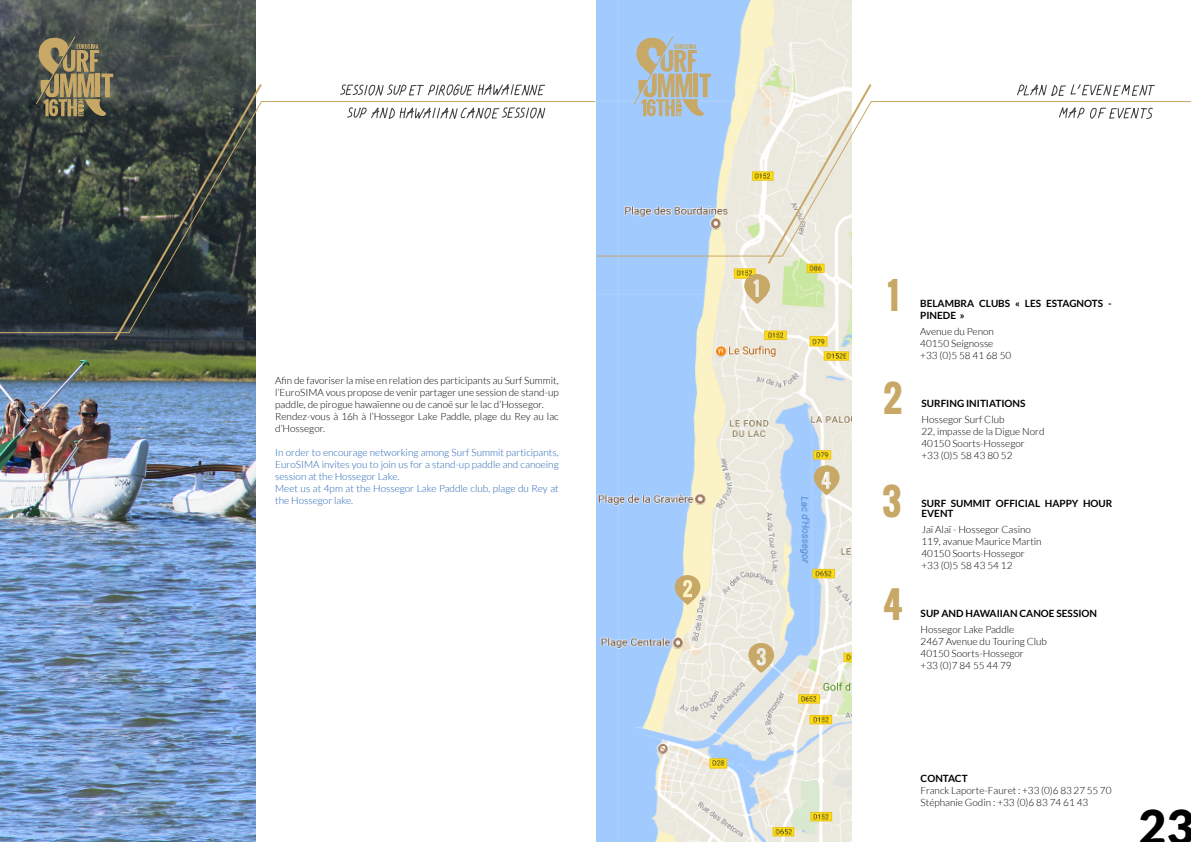
<style>
.page{position:relative;width:1191px;height:842px;background:#fff}
.page>*{position:absolute;margin:0;border:0;box-sizing:border-box;transform-origin:0 0}
.t1{font:900 48px "Lato";color:#000}
.t2{font:700 36px "Oswald";color:#c8a867}
.t3{font:300 10px/12px "Lato";color:#000}
.t4{font:300 10px/12px "Lato";color:#2362b3}
.t5{font:700 10px/10px "Lato";color:#000}
</style>
<div class="page">
<img style="left:596px;top:0;width:255px;height:842px">
<img style="left:0;top:0;width:255px;height:689px">
<img style="left:0;top:689px;width:256px;height:153px">
<svg style="left:0;top:101px;width:595px;height:233px"></svg>
<svg style="left:595px;top:101px;width:596px;height:156px"></svg>
<svg style="left:766px;top:82px;width:107px;height:184px"></svg>
<svg style="left:743px;top:274px;width:28px;height:30px"></svg>
<svg style="left:813px;top:465px;width:27px;height:30px"></svg>
<svg style="left:747px;top:643px;width:28px;height:30px"></svg>
<svg style="left:674px;top:575px;width:27px;height:30px"></svg>
<svg style="left:339px;top:84px;width:207px;height:38px"></svg>
<svg style="left:1016px;top:84px;width:139px;height:37px"></svg>
<svg style="left:633px;top:36px;width:78px;height:80px"></svg>
<svg style="left:36px;top:36px;width:228px;height:307px"></svg>
<p class="t3" style="left:275px;top:375px;width:285px">Afin de favoriser la mise en relation des participants au Surf Summit, l’EuroSIMA vous propose de venir partager une session de stand-up paddle, de pirogue hawaïenne ou de canoë sur le lac d’Hossegor.<br>Rendez-vous à 16h à l’Hossegor Lake Paddle, plage du Rey au lac d’Hossegor.</p>
<p class="t4" style="left:275px;top:447px;width:285px">In order to encourage networking among Surf Summit participants, EuroSIMA invites you to join us for a stand-up paddle and canoeing session at the Hossegor Lake.<br>Meet us at 4pm at the Hossegor Lake Paddle club, plage du Rey at the Hossegor lake.</p>
<h2 class="t2" style="left:887px;top:268px;width:13px">1</h2>
<h2 class="t2" style="left:883px;top:371px;width:20px">2</h2>
<h2 class="t2" style="left:882px;top:474px;width:21px">3</h2>
<h2 class="t2" style="left:883px;top:577px;width:21px">4</h2>
<p class="t5" style="left:920px;top:298px;width:193px;line-height:12px">BELAMBRA CLUBS « LES ESTAGNOTS -<br>PINEDE »</p>
<p class="t3" style="left:920px;top:326px;width:93px">Avenue du Penon<br>40150 Seignosse +33 (0)5 58 41 68 50</p>
<p class="t5" style="left:921px;top:398px;width:105px">SURFING INITIATIONS</p>
<p class="t3" style="left:921px;top:414px;width:125px">Hossegor Surf Club<br>22, impasse de la Digue Nord<br>40150 Soorts-Hossegor<br>+33 (0)5 58 43 80 52</p>
<p class="t5" style="left:921px;top:498px;width:192px">SURF SUMMIT OFFICIAL HAPPY HOUR<br>EVENT</p>
<p class="t3" style="left:921px;top:523px;width:122px">Jaï Alaï - Hossegor Casino<br>119, avanue Maurice Martin<br>40150 Soorts-Hossegor +33 (0)5 58 43 54 12</p>
<p class="t5" style="left:920px;top:608px;width:178px">SUP AND HAWAIIAN CANOE SESSION</p>
<p class="t3" style="left:920px;top:623px;width:128px">Hossegor Lake Paddle<br>2467 Avenue du Touring Club<br>40150 Soorts-Hossegor<br>+33 (0)7 84 55 44 79</p>
<p class="t5" style="left:920px;top:773px;width:48px">CONTACT</p>
<p class="t3" style="left:920px;top:784px;width:192px">Franck Laporte-Fauret : +33 (0)6 83 27 55 70<br>Stéphanie Godin : +33 (0)6 83 74 61 43</p>
<h1 class="t1" style="left:1138px;top:799px;width:57px">23</h1>
</div>
